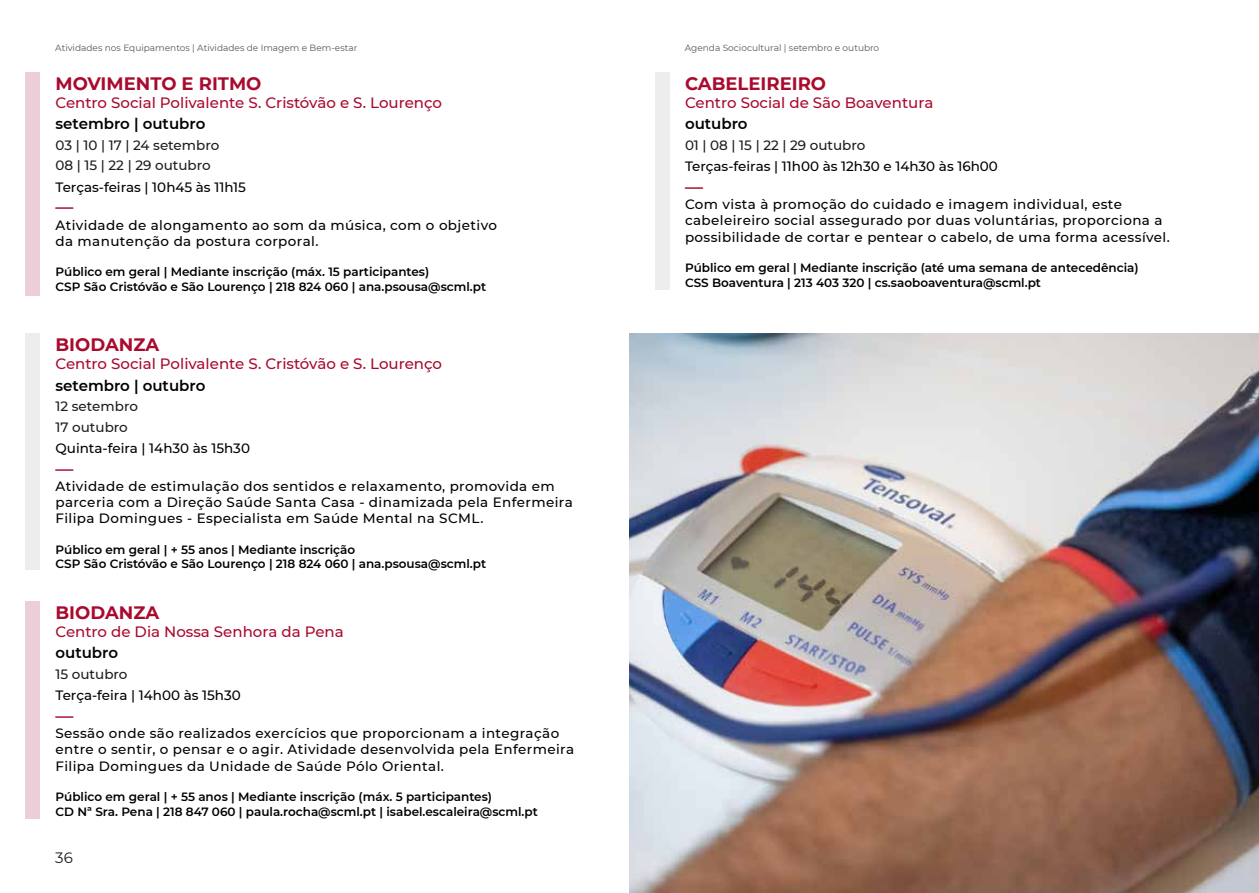
<style>
.page{position:relative;width:1259px;height:893px;background:#fff}
.page>*{position:absolute;margin:0;border:0;box-sizing:border-box;transform-origin:0 0}
.t1{font:700 18px "Montserrat";color:#a90a2e}
.t2{font:600 18px "Montserrat";color:#a90a2e}
.t3{font:500 15px "Montserrat";color:#a90a2e}
.t4{font:600 15px "Montserrat";color:#000}
.t5{font:15px "Montserrat";color:#1d1d1b}
.t6{font:500 13.5px/16.2px "Montserrat";letter-spacing:.03em;color:#000}
.t7{font:500 13.5px "Montserrat";color:#000}
.t8{font:500 13.5px/20.4px "Montserrat";color:#1d1d1b}
.t9{font:600 12px/14.4px "Montserrat";color:#000}
.t10{font:9px "Montserrat";color:#575756}
</style>
<div class="page">
<img style="left:629px;top:334px;width:630px;height:559px">
<div style="left:26px;top:72px;width:14px;height:224px;background:#eeced6"></div>
<div style="left:26px;top:334px;width:14px;height:236px;background:#ededed"></div>
<div style="left:655px;top:72px;width:14px;height:218px;background:#ededed"></div>
<div style="left:26px;top:601px;width:14px;height:218px;background:#eeced6"></div>
<p class="t10" style="left:55px;top:42px;width:303px">Atividades nos Equipamentos | Atividades de Imagem e Bem-estar</p>
<p class="t10" style="left:685px;top:42px;width:196px">Agenda Sociocultural | setembro e outubro</p>
<h1 class="t1" style="left:55px;top:70px;width:207px">MOVIMENTO E RITMO</h1>
<p class="t3" style="left:55px;top:92px;width:388px">Centro Social Polivalente S. Cristóvão e S. Lourenço</p>
<p class="t4" style="left:55px;top:113px;width:151px">setembro | outubro</p>
<p class="t8" style="left:55px;top:134px;width:165px">03 | 10 | 17 | 24 setembro<br>08 | 15 | 22 | 29 outubro</p>
<p class="t7" style="left:55px;top:178px;width:192px">Terças-feiras | 10h45 às 11h15</p>
<h1 class="t2" style="left:55px;top:194px;width:19px">―</h1>
<p class="t6" style="left:55px;top:216px;width:443px">Atividade de alongamento ao som da música, com o objetivo da manutenção da postura corporal.</p>
<p class="t9" style="left:55px;top:264px;width:432px">Público em geral | Mediante inscrição (máx. 15 participantes)<br>CSP São Cristóvão e São Lourenço | 218 824 060 | ana.psousa@scml.pt</p>
<h1 class="t1" style="left:55px;top:332px;width:105px">BIODANZA</h1>
<p class="t3" style="left:55px;top:353px;width:388px">Centro Social Polivalente S. Cristóvão e S. Lourenço</p>
<p class="t4" style="left:55px;top:375px;width:151px">setembro | outubro</p>
<p class="t8" style="left:55px;top:396px;width:84px">12 setembro<br>17 outubro</p>
<p class="t7" style="left:55px;top:439px;width:196px">Quinta-feira | 14h30 às 15h30</p>
<h1 class="t2" style="left:55px;top:456px;width:19px">―</h1>
<p class="t6" style="left:55px;top:478px;width:519px">Atividade de estimulação dos sentidos e relaxamento, promovida em parceria com a Direção Saúde Santa Casa - dinamizada pela Enfermeira<br>Filipa Domingues - Especialista em Saúde Mental na SCML.</p>
<p class="t9" style="left:55px;top:542px;width:432px">Público em geral | + 55 anos | Mediante inscrição<br>CSP São Cristóvão e São Lourenço | 218 824 060 | ana.psousa@scml.pt</p>
<h1 class="t1" style="left:55px;top:599px;width:105px">BIODANZA</h1>
<p class="t3" style="left:55px;top:621px;width:290px">Centro de Dia Nossa Senhora da Pena</p>
<p class="t4" style="left:55px;top:642px;width:64px">outubro</p>
<p class="t8" style="left:55px;top:663px;width:73px">15 outubro</p>
<p class="t7" style="left:55px;top:686px;width:187px">Terça-feira | 14h00 às 15h30</p>
<h1 class="t2" style="left:55px;top:703px;width:19px">―</h1>
<p class="t6" style="left:55px;top:725px;width:520px">Sessão onde são realizados exercícios que proporcionam a integração entre o sentir, o pensar e o agir. Atividade desenvolvida pela Enfermeira<br>Filipa Domingues da Unidade de Saúde Pólo Oriental.</p>
<p class="t9" style="left:55px;top:789px;width:484px">Público em geral | + 55 anos | Mediante inscrição (máx. 5 participantes)<br>CD Nª Sra. Pena | 218 847 060 | paula.rocha@scml.pt | isabel.escaleira@scml.pt</p>
<p class="t5" style="left:55px;top:847px;width:19px">36</p>
<h1 class="t1" style="left:685px;top:70px;width:143px">CABELEIREIRO</h1>
<p class="t3" style="left:685px;top:92px;width:250px">Centro Social de São Boaventura</p>
<p class="t4" style="left:685px;top:113px;width:64px">outubro</p>
<p class="t8" style="left:685px;top:134px;width:182px">01 | 08 | 15 | 22 | 29 outubro</p>
<p class="t7" style="left:685px;top:157px;width:314px">Terças-feiras | 11h00 às 12h30 e 14h30 às 16h00</p>
<h1 class="t2" style="left:685px;top:174px;width:19px">―</h1>
<p class="t6" style="left:685px;top:196px;width:486px">Com vista à promoção do cuidado e imagem individual, este cabeleireiro social assegurado por duas voluntárias, proporciona a possibilidade de cortar e pentear o cabelo, de uma forma acessível.</p>
<p class="t9" style="left:685px;top:260px;width:455px">Público em geral | Mediante inscrição (até uma semana de antecedência)<br>CSS Boaventura | 213 403 320 | cs.saoboaventura@scml.pt</p>
</div>
